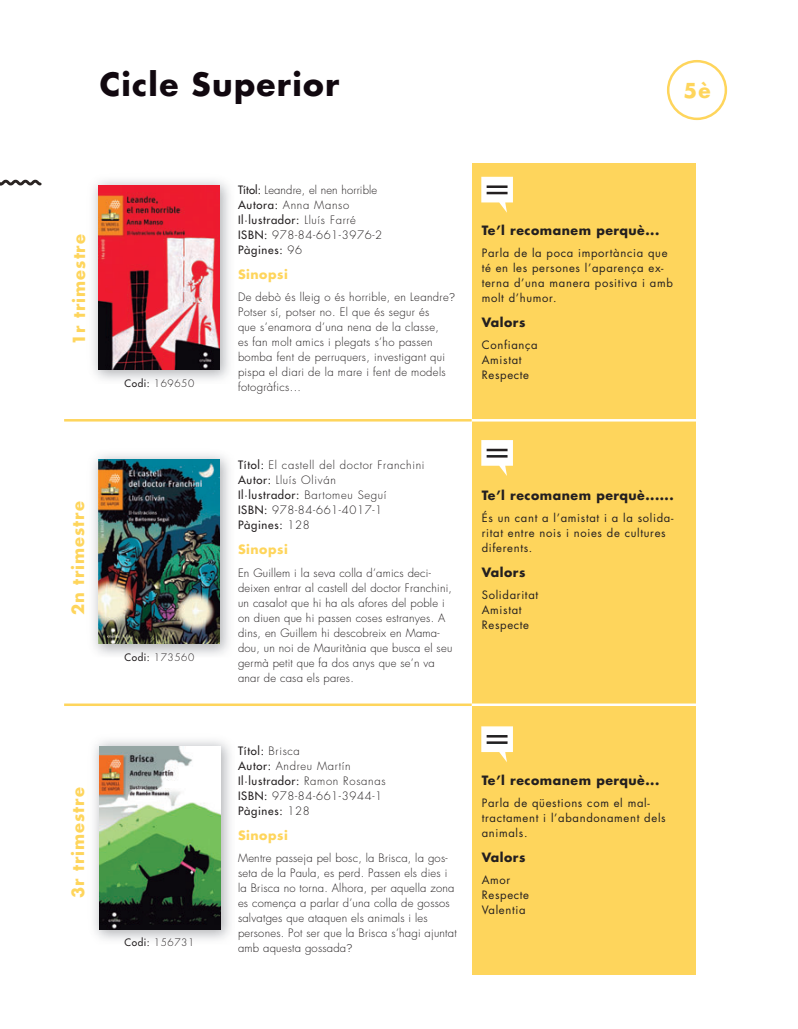
<style>
.page{position:relative;width:798px;height:1029px;background:#fff}
.page>*{position:absolute;margin:0;border:0;box-sizing:border-box;transform-origin:0 0}
.t1{font:700 31.25px "Futura LT";letter-spacing:.04em;color:#11080f}
.t2{font:700 20px "Futura LT";color:#fed55c}
.t3{font:700 16.25px "Futura LT";letter-spacing:.06em;color:#fed55c}
.t4{font:700 12.5px "Futura LT";letter-spacing:.04em;color:#231f20}
.t5{font:700 12.5px "Futura LT";letter-spacing:.04em;color:#fed55c}
.t6{font:300 11.25px/15px "Futura LT";letter-spacing:.02em;color:#231f20}
.t7{font:11.25px/15px "Futura LT";letter-spacing:.06em;color:#231f20}
.t8{font:300 11.25px/15px "Futura LT";letter-spacing:.06em;color:#231f20}
.t9{font:300 10px "Futura LT";letter-spacing:.06em;color:#231f20}
.s1{font-weight:400}
.s2{font-family:"Gotham HTF"}
.s3{color:#fed55c}
</style>
<div class="page">
<svg style="left:0;top:179px;width:42px;height:7px"></svg>
<div style="left:471px;top:163px;width:224px;height:812px;background:#fed55c"></div>
<hr style="left:467px;top:419px;width:234px;height:2px;background:#fff">
<hr style="left:467px;top:703px;width:234px;height:3px;background:#fff">
<hr style="left:64px;top:703px;width:407px;height:3px;background:#fed55c">
<hr style="left:64px;top:419px;width:407px;height:2px;background:#fed55c">
<svg style="left:481px;top:177px;width:32px;height:36px"></svg>
<div style="left:486px;top:192px;width:21px;height:2px;border:1px solid #231f20"></div>
<svg style="left:481px;top:440px;width:32px;height:36px"></svg>
<div style="left:486px;top:455px;width:21px;height:2px;border:1px solid #231f20"></div>
<svg style="left:481px;top:726px;width:32px;height:36px"></svg>
<div style="left:486px;top:741px;width:21px;height:2px;border:1px solid #231f20"></div>
<img style="left:93px;top:180px;width:137px;height:200px">
<img style="left:99px;top:186px;width:121px;height:183px">
<img style="left:94px;top:740px;width:137px;height:200px">
<img style="left:100px;top:746px;width:120px;height:183px">
<img style="left:93px;top:454px;width:137px;height:201px">
<img style="left:99px;top:460px;width:121px;height:183px">
<div style="left:666px;top:60px;width:60px;height:60px;border:2px solid #fed55c;border-radius:50%"></div>
<h1 class="t1" style="left:100px;top:67px;width:241px">Cicle Superior</h1>
<h2 class="t2" style="left:683px;top:79px;width:29px">5è</h2>
<h3 class="t3" style="left:70px;top:345px;width:112px;rotate:-90deg">1r trimestre</h3>
<p class="t9" style="left:124px;top:379px;width:71px"><span class="s1">Codi:</span> 169650</p>
<h3 class="t3" style="left:69px;top:615px;width:115px;rotate:-90deg">2n trimestre</h3>
<p class="t9" style="left:124px;top:652px;width:71px"><span class="s1">Codi:</span> 173560</p>
<h3 class="t3" style="left:69px;top:897px;width:112px;rotate:-90deg">3r trimestre</h3>
<p class="t9" style="left:124px;top:938px;width:71px"><span class="s1">Codi:</span> 156731</p>
<p class="t6" style="left:238px;top:183px;width:146px"><span class="s1">Títol:</span> Leandre, el nen horrible<br><span class="s1">Autora:</span> Anna Manso<br><span class="s1">Il·lustrador:</span> Lluís Farré<br><span class="s1">ISBN:</span> 978-84-661-3976-2<br><span class="s1">Pàgines:</span> 96</p>
<p class="t5" style="left:238px;top:267px;width:51px">Sinopsi</p>
<p class="t6" style="left:238px;top:291px;width:218px">De debò és lleig o és horrible, en Leandre<span class="s2">?<br></span>Potser sí, potser no. El que és segur és<br>que s’enamora d’una nena de la classe,<br>es fan molt amics i plegats s’ho passen bomba fent de perruquers, investigant qui pispa el diari de la mare i fent de models fotogràfics...</p>
<p class="t4" style="left:481px;top:223px;width:179px">Te’l recomanem perquè...</p>
<p class="t7" style="left:481px;top:246px;width:193px">Parla de la poca importància que té en les persones l’aparença ex&shy;terna d’una manera positiva i amb molt d’humor.</p>
<p class="t4" style="left:481px;top:315px;width:45px">Valors</p>
<p class="t7" style="left:481px;top:338px;width:58px">Confiança<br>Amistat<br>Respecte</p>
<p class="t8" style="left:238px;top:458px;width:188px"><span class="s1">Títol:</span> El castell del doctor Franchini<br><span class="s1">Autor:</span> Lluís Oliván<br><span class="s1">Il·lustrador:</span> Bartomeu Seguí<br><span class="s1">ISBN:</span> 978-84-661-4017-1<br><span class="s1">Pàgines:</span> 128</p>
<p class="t5" style="left:238px;top:542px;width:51px">Sinopsi</p>
<p class="t6" style="left:238px;top:565px;width:216px">En Guillem i la seva colla d’amics deci&shy;deixen entrar al castell del doctor Franchini, un casalot que hi ha als afores del poble i on diuen que hi passen coses estranyes. A dins, en Guillem hi descobreix en Mama&shy;dou, un noi de Mauritània que busca el seu germà petit que fa dos anys que se’n va anar de casa els pares.</p>
<p class="t8" style="left:238px;top:744px;width:149px"><span class="s1">Títol:</span> Brisca<br><span class="s1">Autor:</span> Andreu Martín<br><span class="s1">Il·lustrador:</span> Ramon Rosanas<br><span class="s1">ISBN:</span> 978-84-661-3944-1<br><span class="s1">Pàgines:</span> 128</p>
<p class="t5" style="left:238px;top:828px;width:51px">Sinopsi</p>
<p class="t6" style="left:238px;top:851px;width:220px">Mentre passeja pel bosc, la Brisca, la gos&shy;seta de la Paula, es perd. Passen els dies i la Brisca no torna. Alhora, per aquella zona es comença a parlar d’una colla de gossos salvatges que ataquen els animals i les persones. Pot ser que la Brisca s’hagi ajuntat amb aquesta gossada<span class="s2">?</span></p>
<p class="t4" style="left:481px;top:488px;width:193px">Te’l recomanem perquè......</p>
<p class="t7" style="left:481px;top:511px;width:193px">És un cant a l’amistat i a la solida&shy;ritat entre nois i noies de cultures diferents.</p>
<p class="t4" style="left:481px;top:565px;width:45px">Valors</p>
<p class="t7" style="left:481px;top:588px;width:58px">Solidaritat<br>Amistat<br>Respecte</p>
<p class="t4" style="left:481px;top:772px;width:193px">Te’l recomanem perquè...<span class="s3">...</span></p>
<p class="t7" style="left:481px;top:796px;width:185px">Parla de qüestions com el mal&shy;tractament i l’abandonament dels animals.</p>
<p class="t4" style="left:481px;top:850px;width:45px">Valors</p>
<p class="t7" style="left:481px;top:873px;width:49px">Amor<br>Respecte<br>Valentia</p>
</div>
